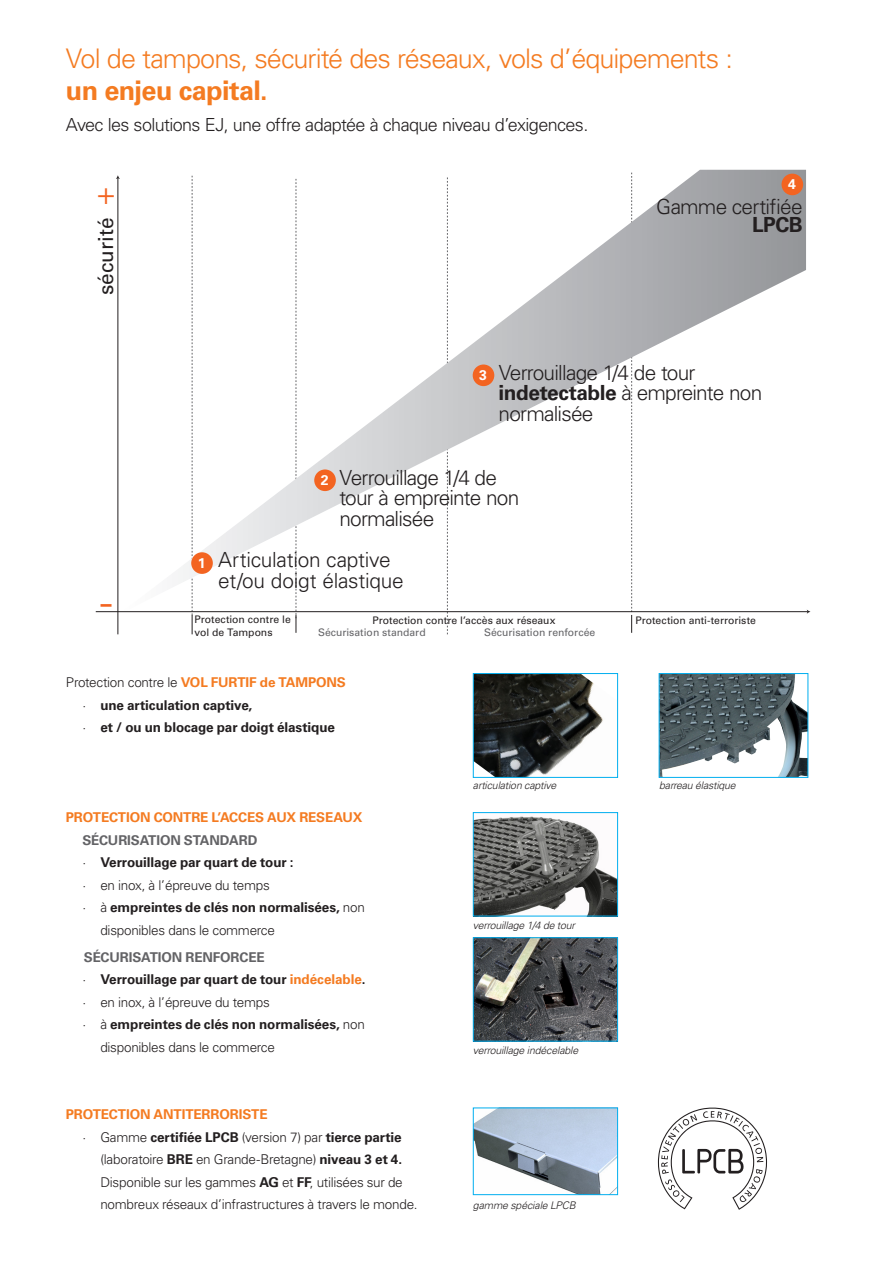
<style>
.page{position:relative;width:893px;height:1263px;background:#fff}
.page>*{position:absolute;margin:0;border:0;box-sizing:border-box;transform-origin:0 0}
.t1{font:300 43.35px "Univers LT Pro 45";color:#f36421}
.t2{font:300 31.2px "Univers LT Pro 45";color:#f36421}
.t3{font:300 27px "Univers LT Pro 45";letter-spacing:-.035em;color:#f47b21}
.t4{font:700 27px "Univers LT Pro 65";letter-spacing:-.02em;color:#f47b21}
.t5{font:300 20.85px/20.9px "Univers LT Pro 45";letter-spacing:-.035em;color:#231f20}
.t6{font:300 20.85px/20.9px "Univers LT Pro 45";letter-spacing:-.015em;color:#231f20}
.t7{font:20.85px "Univers LT Pro 55 Roman";color:#231f20}
.t8{font:700 20.85px "Univers LT Pro 65";color:#231f20}
.t9{font:300 18px "Univers LT Pro 45";letter-spacing:-.035em;color:#231f20}
.t10{font:700 14.1px "Univers LT Pro 65";color:#fff}
.t11{font:700 13.5px/22.5px "Univers LT Pro 65";letter-spacing:-.01em;color:#231f20}
.t12{font:300 13.5px/22.5px "Univers LT Pro 45";letter-spacing:-.02em;color:#231f20}
.t13{font:700 13.5px "Univers LT Pro 65";letter-spacing:-.01em;color:#f47b21}
.t14{font:700 11.7px "Univers LT Pro 65";color:#fff}
.t15{font:italic 300 10.5px "Univers LT Pro 45";letter-spacing:-.01em;color:#231f20}
.t16{font:10.35px/13px "Univers LT Pro 55 Roman";color:#231f20}
.t17{font:10.35px "Univers LT Pro 55 Roman";color:#636366}
.s1{font-family:"Univers LT Pro 65";font-weight:700}
.s2{font-family:"Univers LT Pro 65";font-weight:700;color:#f47b21}
.s3{font-family:"Univers LT Pro 45";font-weight:300}
.s4{color:#636366}
.s5{color:#f47b21}
</style>
<div class="page">
<svg style="left:447px;top:615px;width:1px;height:19px"></svg>
<svg style="left:119px;top:170px;width:687px;height:445px"></svg>
<hr style="left:96px;top:611px;width:712px;height:1px;background:#231f20">
<hr style="left:118px;top:178px;width:1px;height:456px;background:#231f20">
<svg style="left:116px;top:175px;width:4px;height:4px"></svg>
<svg style="left:192px;top:176px;width:1px;height:458px"></svg>
<svg style="left:296px;top:179px;width:1px;height:454px"></svg>
<svg style="left:631px;top:173px;width:1px;height:460px"></svg>
<div style="left:191px;top:552px;width:22px;height:22px;background:#f36421;border-radius:50%"></div>
<div style="left:314px;top:469px;width:22px;height:22px;background:#f36421;border-radius:50%"></div>
<div style="left:473px;top:364px;width:21px;height:22px;background:#f36421;border-radius:50%"></div>
<div style="left:781px;top:174px;width:22px;height:21px;background:#f36421;border-radius:50%"></div>
<img style="left:475px;top:675px;width:128px;height:101px">
<div style="left:473px;top:673px;width:145px;height:105px;border:1px solid #00aeef"></div>
<img style="left:661px;top:675px;width:140px;height:101px">
<div style="left:659px;top:673px;width:149px;height:105px;border:1px solid #00aeef"></div>
<img style="left:475px;top:816px;width:141px;height:98px">
<div style="left:473px;top:812px;width:145px;height:104px;border:1px solid #00aeef"></div>
<img style="left:475px;top:939px;width:141px;height:100px">
<div style="left:473px;top:937px;width:145px;height:104px;border:1px solid #00aeef"></div>
<img style="left:475px;top:1109px;width:141px;height:84px">
<div style="left:473px;top:1107px;width:145px;height:88px;border:1px solid #00aeef"></div>
<svg style="left:658px;top:1107px;width:109px;height:103px"></svg>
<h3 class="t3" style="left:66px;top:42px;width:668px">Vol de tampons, sécurité des réseaux, vols d’équipements :</h3>
<h3 class="t4" style="left:66px;top:74px;width:203px">un enjeu capital.</h3>
<h3 class="t9" style="left:66px;top:114px;width:524px">Avec les solutions EJ, une offre adaptée à chaque niveau d’exigences.</h3>
<h2 class="t2" style="left:96px;top:174px;width:22px">+</h2>
<h3 class="t7" style="left:93px;top:295px;width:79px;rotate:-90deg">sécurité</h3>
<h1 class="t1" style="left:100px;top:575px;width:14px">-</h1>
<p class="t10" style="left:788px;top:176px;width:9px">4</p>
<p class="t14" style="left:789px;top:177px;width:8px">4</p>
<h3 class="t5" style="left:656px;top:196px;width:148px">Gamme certifiée</h3>
<h3 class="t8" style="left:752px;top:212px;width:52px">LPCB</h3>
<p class="t10" style="left:479px;top:367px;width:9px">3</p>
<h3 class="t5" style="left:499px;top:362px;width:265px">Verrouillage 1/4 de tour <span class="s1">indetectable</span> à empreinte non normalisée</h3>
<p class="t10" style="left:198px;top:554px;width:9px">1</p>
<p class="t10" style="left:321px;top:471px;width:9px">2</p>
<h3 class="t5" style="left:339px;top:467px;width:181px">Verrouillage 1/4 de tour à empreinte non normalisée</h3>
<h3 class="t6" style="left:218px;top:549px;width:187px">Articulation captive et/ou doigt élastique</h3>
<p class="t16" style="left:194px;top:612px;width:98px">Protection contre le vol de Tampons</p>
<p class="t16" style="left:372px;top:614px;width:185px">Protection contre l’accès aux réseaux</p>
<p class="t17" style="left:318px;top:626px;width:109px">Sécurisation standard</p>
<p class="t17" style="left:484px;top:626px;width:113px">Sécurisation renforcée</p>
<p class="t16" style="left:635px;top:614px;width:122px">Protection anti-terroriste</p>
<p class="t12" style="left:66px;top:671px;width:282px">Protection contre le <span class="s2">VOL FURTIF de TAMPONS</span></p>
<p class="t11" style="left:82px;top:694px;width:254px"><span class="s3">·</span> une articulation captive,<br><span class="s3">·</span> et / ou un blocage par doigt élastique</p>
<p class="t13" style="left:66px;top:809px;width:298px">PROTECTION CONTRE L’ACCES AUX RESEAUX</p>
<p class="t11" style="left:82px;top:829px;width:213px"><span class="s4">SÉCURISATION STANDARD<br></span><span class="s3">·</span> Verrouillage par quart de tour :</p>
<p class="t12" style="left:82px;top:874px;width:189px">· en inox, à l’épreuve du temps</p>
<p class="t11" style="left:82px;top:896px;width:284px"><span class="s3">· à</span> empreintes de clés non normalisées, <span class="s3">non</span></p>
<p class="t12" style="left:100px;top:919px;width:176px">disponibles dans le commerce</p>
<p class="t11" style="left:82px;top:946px;width:285px"><span class="s4">SÉCURISATION RENFORCEE<br></span><span class="s3">·</span> Verrouillage par quart de tour <span class="s5">indécelable</span>.</p>
<p class="t12" style="left:82px;top:991px;width:189px">· en inox, à l’épreuve du temps</p>
<p class="t11" style="left:82px;top:1013px;width:284px"><span class="s3">· à</span> empreintes de clés non normalisées, <span class="s3">non</span></p>
<p class="t12" style="left:100px;top:1036px;width:176px">disponibles dans le commerce</p>
<p class="t11" style="left:82px;top:1103px;width:321px;text-indent:-16px"><span class="s5">PROTECTION ANTITERRORISTE<br></span><span class="s3">· Gamme</span> certifiée LPCB <span class="s3">(version 7) par</span> tierce partie</p>
<p class="t12" style="left:100px;top:1148px;width:319px">(laboratoire <span class="s1">BRE</span> en Grande-Bretagne) <span class="s1">niveau 3 et 4.<br></span>Disponible sur les gammes <span class="s1">AG</span> et <span class="s1">FF</span>, utilisées sur de nombreux réseaux d’infrastructures à travers le monde.</p>
<p class="t15" style="left:473px;top:779px;width:85px">articulation captive</p>
<p class="t15" style="left:659px;top:779px;width:78px">barreau élastique</p>
<p class="t15" style="left:473px;top:919px;width:104px">verrouillage 1/4 de tour</p>
<p class="t15" style="left:473px;top:1044px;width:107px">verrouillage indécelable</p>
<p class="t15" style="left:473px;top:1199px;width:104px">gamme spéciale LPCB</p>
</div>
